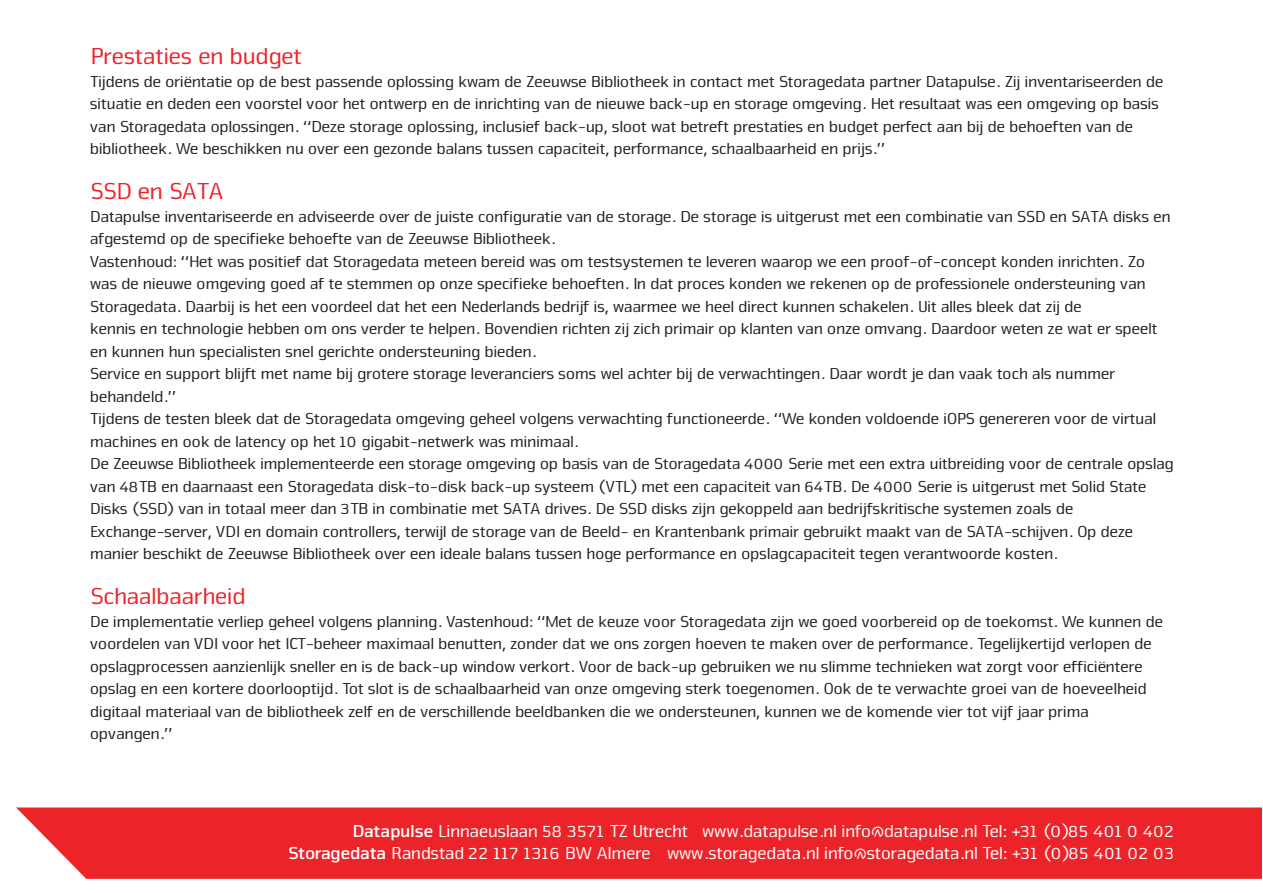
<style>
.page{position:relative;width:1263px;height:893px;background:#fff}
.page>*{position:absolute;margin:0;border:0;box-sizing:border-box;transform-origin:0 0}
.t1{font:24px "Nuri";color:#ec2328}
.t2{font:18px/21.6px "Nuri";color:#fff;text-align:right}
.t3{font:16.5px/22.5px "Nuri";color:#231f20}
.s1{font-weight:700}
</style>
<div class="page">
<div style="left:16px;top:807px;width:1246px;height:72px;background:#ec2328"></div>
<h1 class="t1" style="left:89px;top:41px;width:213px">Prestaties en budget</h1>
<p class="t3" style="left:89px;top:69px;width:1075px">Tijdens de oriëntatie op de best passende oplossing kwam de Zeeuwse Bibliotheek in contact met Storagedata partner Datapulse. Zij inventariseerden de situatie en deden een voorstel voor het ontwerp en de inrichting van de nieuwe back-up en storage omgeving. Het resultaat was een omgeving op basis van Storagedata oplossingen. “Deze storage oplossing, inclusief back-up, sloot wat betreft prestaties en budget perfect aan bij de behoeften van de bibliotheek. We beschikken nu over een gezonde balans tussen capaciteit, performance, schaalbaarheid en prijs.”</p>
<h1 class="t1" style="left:89px;top:176px;width:135px">SSD en SATA</h1>
<p class="t3" style="left:89px;top:204px;width:1085px">Datapulse inventariseerde en adviseerde over de juiste configuratie van de storage. De storage is uitgerust met een combinatie van SSD en SATA disks en afgestemd op de specifieke behoefte van de Zeeuwse Bibliotheek.<br>Vastenhoud: “Het was positief dat Storagedata meteen bereid was om testsystemen te leveren waarop we een proof-of-concept konden inrichten. Zo was de nieuwe omgeving goed af te stemmen op onze specifieke behoeften. In dat proces konden we rekenen op de professionele ondersteuning van Storagedata. Daarbij is het een voordeel dat het een Nederlands bedrijf is, waarmee we heel direct kunnen schakelen. Uit alles bleek dat zij de<br>kennis en technologie hebben om ons verder te helpen. Bovendien richten zij zich primair op klanten van onze omvang. Daardoor weten ze wat er speelt en kunnen hun specialisten snel gerichte ondersteuning bieden.<br>Service en support blijft met name bij grotere storage leveranciers soms wel achter bij de verwachtingen. Daar wordt je dan vaak toch als nummer behandeld.”<br>Tijdens de testen bleek dat de Storagedata omgeving geheel volgens verwachting functioneerde. “We konden voldoende iOPS genereren voor de virtual machines en ook de latency op het 10 gigabit-netwerk was minimaal.<br>De Zeeuwse Bibliotheek implementeerde een storage omgeving op basis van de Storagedata 4000 Serie met een extra uitbreiding voor de centrale opslag van 48TB en daarnaast een Storagedata disk-to-disk back-up systeem (VTL) met een capaciteit van 64TB. De 4000 Serie is uitgerust met Solid State Disks (SSD) van in totaal meer dan 3TB in combinatie met SATA drives. De SSD disks zijn gekoppeld aan bedrijfskritische systemen zoals de Exchange-server, VDI en domain controllers, terwijl de storage van de Beeld- en Krantenbank primair gebruikt maakt van de SATA-schijven. Op deze manier beschikt de Zeeuwse Bibliotheek over een ideale balans tussen hoge performance en opslagcapaciteit tegen verantwoorde kosten.</p>
<h1 class="t1" style="left:89px;top:581px;width:156px">Schaalbaarheid</h1>
<p class="t3" style="left:89px;top:609px;width:1074px">De implementatie verliep geheel volgens planning. Vastenhoud: “Met de keuze voor Storagedata zijn we goed voorbereid op de toekomst. We kunnen de voordelen van VDI voor het ICT-beheer maximaal benutten, zonder dat we ons zorgen hoeven te maken over de performance. Tegelijkertijd verlopen de opslagprocessen aanzienlijk sneller en is de back-up window verkort. Voor de back-up gebruiken we nu slimme technieken wat zorgt voor efficiëntere opslag en een kortere doorlooptijd. Tot slot is de schaalbaarheid van onze omgeving sterk toegenomen. Ook de te verwachte groei van de hoeveelheid digitaal materiaal van de bibliotheek zelf en de verschillende beeldbanken die we ondersteunen, kunnen we de komende vier tot vijf jaar prima opvangen.”</p>
<p class="t2" style="left:288px;top:820px;width:887px"><span class="s1">Datapulse</span> Linnaeuslaan 58 3571 TZ Utrecht www.datapulse.nl info@datapulse.nl Tel: +31 (0)85 401 0 402<br><span class="s1">Storagedata</span> Randstad 22 117 1316 BW Almere www.storagedata.nl info@storagedata.nl Tel: +31 (0)85 401 02 03</p>
</div>
